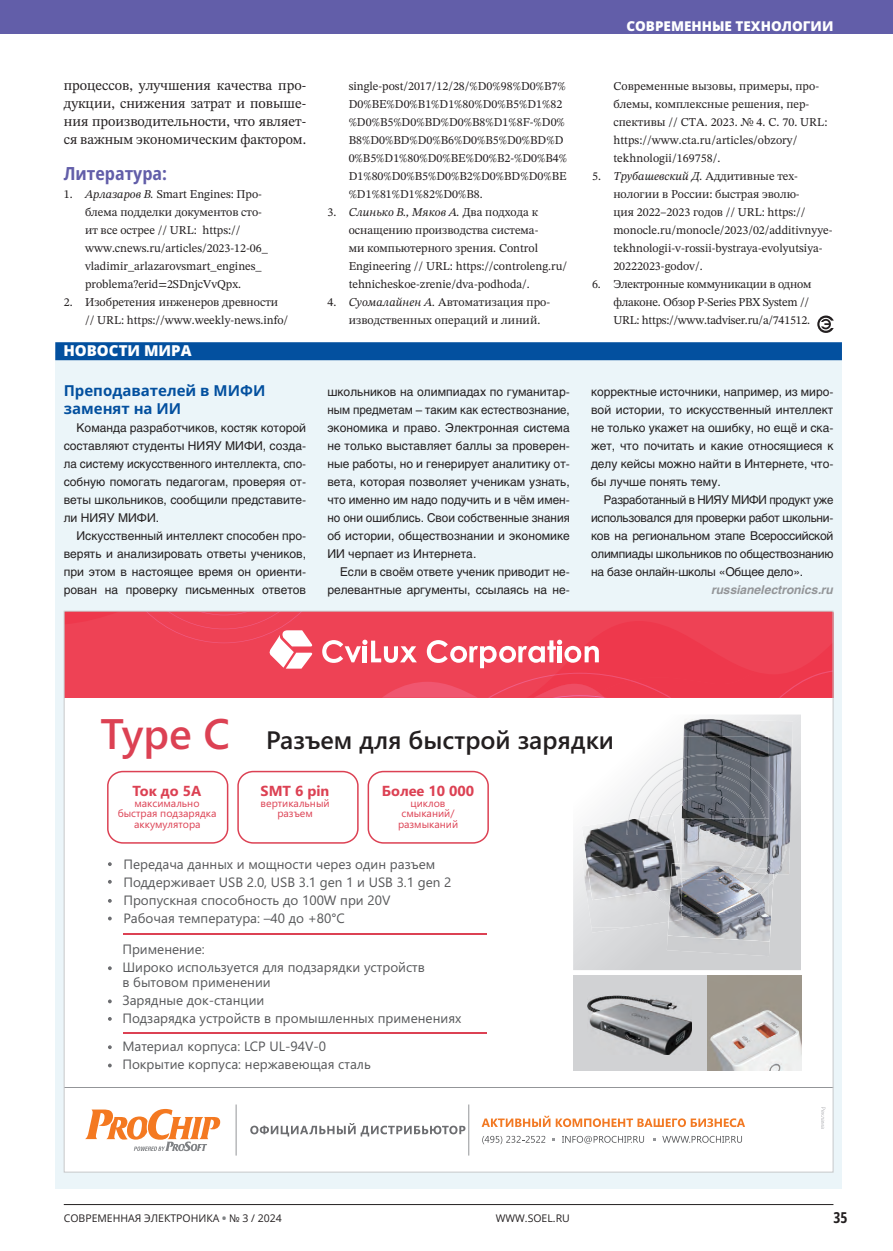
<style>
.page{position:relative;width:893px;height:1251px;background:#fff}
.page>*{position:absolute;margin:0;border:0;box-sizing:border-box;transform-origin:0 0}
.t1{font:600 42.6px "Segoe UI";color:#dc4153}
.t2{font:600 25.2px "Segoe UI";color:#231f20}
.t3{font:700 semi-condensed 18px "Open Sans";color:#625ea9}
.t4{font:700 15px/18px "Open Sans";color:#03509f}
.t5{font:800 15px "Open Sans";color:#fff}
.t6{font:700 15px "Open Sans Condensed";color:#231f20}
.t7{font:700 14.55px "Segoe UI";color:#dc4153}
.t8{font:14.25px/18px "STIX Two Text";color:#231f20;text-align:justify}
.t9{font:13.5px/18px "Segoe UI";color:#57585a}
.t10{font:800 13.5px "Open Sans";color:#fff}
.t11{font:12px/18px "STIX Two Text";color:#231f20}
.t12{font:12px/18px "Helios C";color:#231f20;text-align:justify}
.t13{font:12px/18px "Helios C";color:#231f20;text-align:justify;scale:.96 1}
.t14{font:12px/18px "STIX Two Text";letter-spacing:-.02em;color:#231f20}
.t15{font:italic 700 12px "Helios C";color:#939598}
.t16{font:10.5px/10.5px "Segoe UI";color:#dc4153;text-align:center}
.t17{font:10.5px "Open Sans";color:#231f20}
.s1{font-style:italic}
.s2{font-weight:800;color:#808285}
</style>
<div class="page">
<div style="left:0;top:0;width:893px;height:34px;background:#625ea9"></div>
<hr style="left:64px;top:1203px;width:769px;height:1px;background:#231f20">
<svg style="left:817px;top:315px;width:17px;height:18px"></svg>
<div style="left:55px;top:352px;width:787px;height:836px;background:#ebf5f9"></div>
<div style="left:55px;top:342px;width:787px;height:18px;background:#03509f"></div>
<div style="left:64px;top:611px;width:769px;height:560px;background:#fff"></div>
<hr style="left:64px;top:1086px;width:769px;height:1px;background:#939598">
<svg style="left:821px;top:1107px;width:4px;height:21px"></svg>
<svg style="left:85px;top:1108px;width:135px;height:42px"></svg>
<svg style="left:482px;top:1115px;width:68px;height:11px"></svg>
<svg style="left:556px;top:1118px;width:189px;height:8px"></svg>
<svg style="left:562px;top:1135px;width:82px;height:8px"></svg>
<svg style="left:662px;top:1135px;width:80px;height:7px"></svg>
<hr style="left:236px;top:1104px;width:1px;height:51px;background:#939598">
<hr style="left:468px;top:1104px;width:1px;height:51px;background:#939598">
<svg style="left:482px;top:1135px;width:63px;height:8px"></svg>
<svg style="left:250px;top:1123px;width:215px;height:13px"></svg>
<svg style="left:573px;top:714px;width:228px;height:255px"></svg>
<svg style="left:107px;top:770px;width:121px;height:73px"></svg>
<svg style="left:237px;top:770px;width:122px;height:73px"></svg>
<svg style="left:368px;top:770px;width:121px;height:73px"></svg>
<img style="left:591px;top:927px;width:38px;height:5px">
<img style="left:582px;top:863px;width:86px;height:64px">
<img style="left:582px;top:813px;width:45px;height:50px">
<img style="left:586px;top:849px;width:41px;height:51px">
<img style="left:667px;top:921px;width:103px;height:34px">
<img style="left:668px;top:916px;width:105px;height:25px">
<img style="left:668px;top:916px;width:15px;height:5px">
<img style="left:707px;top:975px;width:95px;height:95px">
<div style="left:573px;top:975px;width:134px;height:95px;background:#d1d2d4"></div>
<img style="left:588px;top:995px;width:104px;height:59px">
<svg style="left:66px;top:612px;width:765px;height:86px;background:#ee4a5c"></svg>
<hr style="left:123px;top:933px;width:364px;height:1px;background:#dc4153">
<hr style="left:123px;top:1032px;width:364px;height:1px;background:#dc4153">
<svg style="left:108px;top:880px;width:4px;height:3px"></svg>
<svg style="left:108px;top:899px;width:4px;height:3px"></svg>
<svg style="left:108px;top:916px;width:4px;height:4px"></svg>
<svg style="left:108px;top:999px;width:4px;height:4px"></svg>
<svg style="left:108px;top:1017px;width:4px;height:3px"></svg>
<svg style="left:108px;top:1063px;width:4px;height:4px"></svg>
<img style="left:681px;top:718px;width:112px;height:156px">
<img style="left:769px;top:736px;width:1px;height:17px">
<img style="left:681px;top:736px;width:88px;height:17px">
<svg style="left:627px;top:753px;width:161px;height:163px;background:#9c9ea5"></svg>
<p class="t8" style="left:64px;top:77px;width:244px">процессов, улучшения качества про&shy;дукции, снижения затрат и повыше&shy;ния производительности, что являет&shy;ся важным экономическим фактором.</p>
<h3 class="t3" style="left:64px;top:161px;width:105px">Литература:</h3>
<p class="t11" style="left:85px;top:186px;width:184px;text-indent:-21px">1. <span class="s1">Арлазаров В.</span> Smart Engines: Про&shy;блема подделки документов сто&shy;ит все острее // URL: https:// www.cnews.ru/articles/2023-12-06_ vladimir_arlazarovsmart_engines_ problema?erid=2SDnjcVvQpx.</p>
<p class="t11" style="left:85px;top:294px;width:205px;text-indent:-21px">2. Изобретения инженеров древности // URL: https://www.weekly-news.info/</p>
<p class="t5" style="left:63px;top:340px;width:130px">НОВОСТИ МИРА</p>
<p class="t4" style="left:64px;top:381px;width:203px">Преподавателей в МИФИ заменят на ИИ</p>
<p class="t12" style="left:64px;top:420px;width:244px;text-indent:13px">Команда разработчиков, костяк которой составляют студенты НИЯУ МИФИ, созда&shy;ла систему искусственного интеллекта, спо&shy;собную помогать педагогам, проверяя от&shy;веты школьников, сообщили представите&shy;ли НИЯУ МИФИ.</p>
<p class="t12" style="left:64px;top:528px;width:244px;text-indent:13px">Искусственный интеллект способен про&shy;верять и анализировать ответы учеников, при этом в настоящее время он ориенти&shy;рован на проверку письменных ответов</p>
<p class="t11" style="left:349px;top:78px;width:220px">single-post/2017/12/28/%D0%98%D0%B7% D0%BE%D0%B1%D1%80%D0%B5%D1%82 %D0%B5%D0%BD%D0%B8%D1%8F-%D0% B8%D0%BD%D0%B6%D0%B5%D0%BD%D 0%B5%D1%80%D0%BE%D0%B2-%D0%B4% D1%80%D0%B5%D0%B2%D0%BD%D0%BE %D1%81%D1%82%D0%B8.</p>
<p class="t11" style="left:349px;top:204px;width:220px;text-indent:-21px">3. <span class="s1">Слинько В., Мяков А.</span> Два подхода к оснащению производства система-<br>ми компьютерного зрения. Control Engineering // URL: https://controleng.ru/ tehnicheskoe-zrenie/dva-podhoda/.</p>
<p class="t11" style="left:349px;top:294px;width:203px;text-indent:-21px">4. <span class="s1">Cуомалайнен А.</span> Автоматизация про&shy;изводственных операций и линий.</p>
<p class="t10" style="left:626px;top:17px;width:208px">СОВРЕМЕННЫЕ ТЕХНОЛОГИИ</p>
<p class="t11" style="left:613px;top:78px;width:215px">Современные вызовы, примеры, про&shy;блемы, комплексные решения, пер&shy;спективы // СТА. 2023. № 4. С. 70. URL: https://www.cta.ru/articles/obzory/ tekhnologii/169758/.</p>
<p class="t11" style="left:613px;top:168px;width:221px;text-indent:-21px">5. <span class="s1">Трубашевский Д.</span> Аддитивные тех&shy;нологии в России: быстрая эволю-<br>ция 2022‒2023 годов // URL: https:// monocle.ru/monocle/2023/02/additivnyye&shy;tekhnologii-v-rossii-bystraya-evolyutsiya-20222023-godov/.</p>
<p class="t14" style="left:613px;top:276px;width:199px;text-indent:-21px">6. Электронные коммуникации в одном флаконе. Обзор P-Series PBX System //<br>URL: https://www.tadviser.ru/a/741512.</p>
<p class="t12" style="left:327px;top:384px;width:244px">школьников на олимпиадах по гуманитар&shy;ным предметам – таким как естествознание, экономика и право. Электронная система не только выставляет баллы за проверен&shy;ные работы, но и генерирует аналитику от&shy;вета, которая позволяет ученикам узнать, что именно им надо подучить и в чём имен&shy;но они ошиблись. Свои собственные знания об истории, обществознании и экономике ИИ черпает из Интернета.</p>
<p class="t12" style="left:327px;top:564px;width:244px;text-align:right">Если в своём ответе ученик приводит не&shy;релевантные аргументы, ссылаясь на не-</p>
<p class="t12" style="left:591px;top:384px;width:244px">корректные источники, например, из миро&shy;вой истории, то искусственный интеллект не только укажет на ошибку, но ещё и ска&shy;жет, что почитать и какие относящиеся к делу кейсы можно найти в Интернете, что&shy;бы лучше понять тему.</p>
<p class="t13" style="left:591px;top:492px;width:254px;text-indent:13px">Разработанный в НИЯУ МИФИ продукт уже использовался для проверки работ школьни&shy;ков на региональном этапе Всероссийской олимпиады школьников по обществознанию на базе онлайн-школы «Общее дело».</p>
<p class="t15" style="left:712px;top:585px;width:123px">russianelectronics.ru</p>
<h1 class="t1" style="left:100px;top:709px;width:131px">Type C</h1>
<p class="t7" style="left:133px;top:782px;width:70px">Ток до 5A</p>
<p class="t16" style="left:118px;top:797px;width:100px">максимально быстрая подзарядка аккумулятора</p>
<h2 class="t2" style="left:266px;top:725px;width:349px">Разъем для быстрой зарядки</h2>
<p class="t7" style="left:261px;top:782px;width:70px">SMT 6 pin</p>
<p class="t16" style="left:261px;top:797px;width:71px">вертикальный разъем</p>
<p class="t7" style="left:382px;top:782px;width:94px">Более 10 000</p>
<p class="t16" style="left:398px;top:797px;width:62px">циклов смыканий/ размыканий</p>
<p class="t9" style="left:123px;top:855px;width:330px">Передача данных и мощности через один разъем Поддерживает USB 2.0, USB 3.1 gen 1 и USB 3.1 gen 2<br>Пропускная способность до 100W при 20V<br>Рабочая температура: –40 до +80°С</p>
<p class="t9" style="left:122px;top:940px;width:304px">Применение:<br>Широко используется для подзарядки устройств</p>
<p class="t9" style="left:122px;top:973px;width:340px">в бытовом применении<br>Зарядные док-станции<br>Подзарядка устройств в промышленных применениях</p>
<p class="t9" style="left:122px;top:1037px;width:250px">Материал корпуса: LCP UL-94V-0<br>Покрытие корпуса: нержавеющая сталь</p>
<p class="t17" style="left:64px;top:1210px;width:220px">СОВРЕМЕННАЯ ЭЛЕКТРОНИКА <span class="s2">•</span> № 3 / 2024</p>
<p class="t17" style="left:496px;top:1210px;width:75px">WWW.SOEL.RU</p>
<p class="t6" style="left:833px;top:1206px;width:16px">35</p>
</div>
